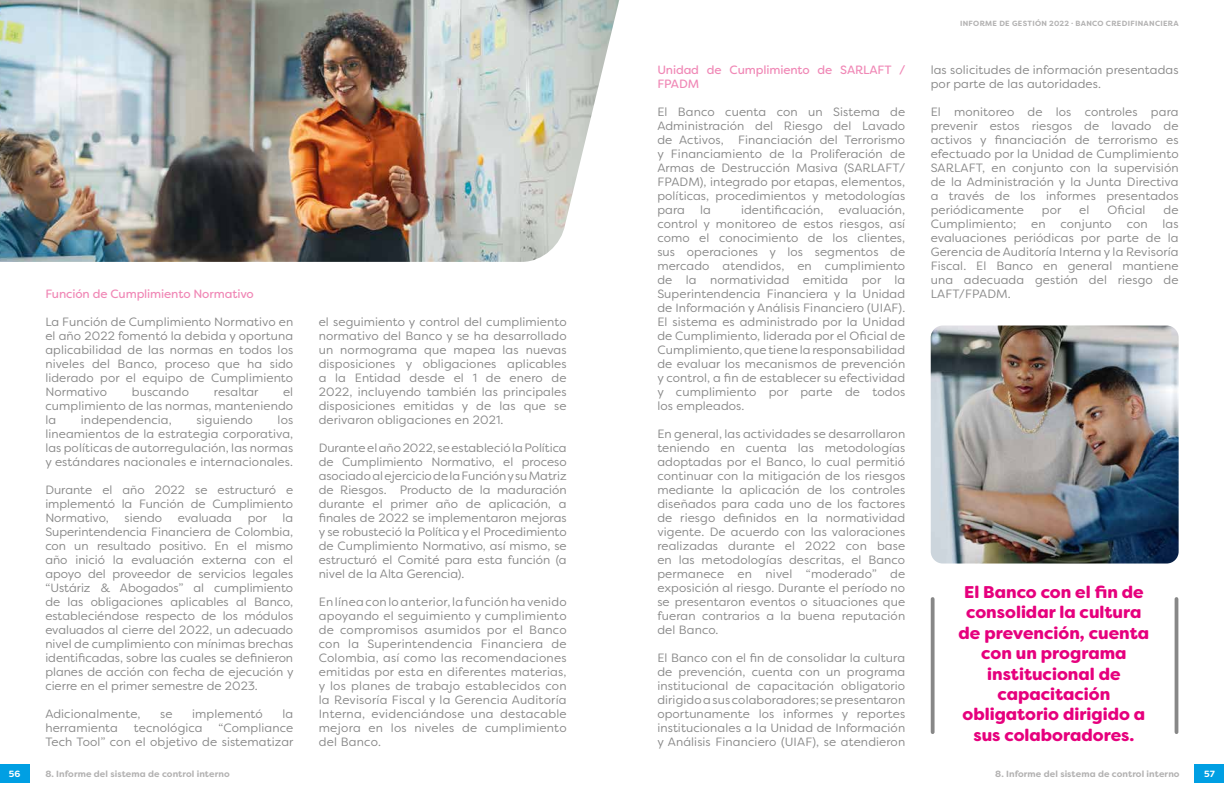
<style>
.page{position:relative;width:1224px;height:792px;background:#fff}
.page>*{position:absolute;margin:0;border:0;box-sizing:border-box;transform-origin:0 0}
.t1{font:900 17px/20.4px "Filson Soft";color:#e6007d;text-align:center}
.t2{font:12px/14px "Filson Soft";letter-spacing:.01em;color:#878787;text-align:justify}
.t3{font:12px/14px "Filson Soft";letter-spacing:-.01em;color:#f088b6}
.t4{font:700 9px "Filson Soft";letter-spacing:.01em;color:#b3b2b2}
.t5{font:700 9px "Filson Soft";color:#fff}
.t6{font:700 7.5px "Filson Soft";letter-spacing:.04em;color:#b3b2b2}
</style>
<div class="page">
<div style="left:1195px;top:764px;width:29px;height:19px;background:#009fe3"></div>
<div style="left:0;top:764px;width:29px;height:19px;background:#009fe3"></div>
<img style="left:0;top:0;width:619px;height:262px">
<img style="left:931px;top:326px;width:248px;height:238px">
<hr style="left:1175px;top:599px;width:3px;height:133px;background:#878787">
<svg style="left:931px;top:599px;width:4px;height:133px"></svg>
<p class="t3" style="left:45px;top:286px;width:210px">Función de Cumplimiento Normativo</p>
<p class="t2" style="left:45px;top:314px;width:249px">La Función de Cumplimiento Normativo en el año 2022 fomentó la debida y oportuna aplicabilidad de las normas en todos los niveles del Banco, proceso que ha sido liderado por el equipo de Cumplimiento Normativo</p>
<p class="t2" style="left:45px;top:384px;width:249px;text-indent:238px">el cumplimiento de las normas, manteniendo la</p>
<p class="t2" style="left:132px;top:384px;width:59px">buscando</p>
<p class="t2" style="left:214px;top:384px;width:46px">resaltar</p>
<p class="t2" style="left:45px;top:412px;width:249px;text-indent:232px">los lineamientos de la estrategia corporativa, las políticas de autorregulación, las normas y estándares nacionales e internacionales.</p>
<p class="t2" style="left:45px;top:482px;width:249px">Durante el año 2022 se estructuró e implementó la Función de Cumplimiento Normativo,</p>
<p class="t2" style="left:81px;top:412px;width:92px">independencia,</p>
<p class="t2" style="left:197px;top:412px;width:58px">siguiendo</p>
<p class="t2" style="left:45px;top:510px;width:250px;text-indent:237px">la Superintendencia Financiera de Colombia, con un resultado positivo. En el mismo año inició la evaluación externa con el apoyo del proveedor de servicios legales “Ustáriz &amp; Abogados” al cumplimiento de las obligaciones aplicables al Banco, estableciéndose respecto de los módulos evaluados al cierre del 2022, un adecuado nivel de cumplimiento con mínimas brechas identificadas, sobre las cuales se definieron planes de acción con fecha de ejecución y cierre en el primer semestre de 2023.</p>
<p class="t2" style="left:45px;top:706px;width:97px">Adicionalmente,</p>
<p class="t2" style="left:160px;top:706px;width:14px">se</p>
<p class="t2" style="left:192px;top:706px;width:72px">implementó</p>
<p class="t2" style="left:282px;top:706px;width:12px">la</p>
<p class="t2" style="left:45px;top:720px;width:74px">herramienta</p>
<p class="t2" style="left:134px;top:720px;width:70px">tecnológica</p>
<p class="t2" style="left:125px;top:510px;width:39px">siendo</p>
<p class="t2" style="left:178px;top:510px;width:56px">evaluada</p>
<p class="t2" style="left:248px;top:510px;width:21px">por</p>
<p class="t2" style="left:45px;top:720px;width:250px;text-align:right">“Compliance<br>Tech Tool” con el objetivo de sistematizar</p>
<p class="t2" style="left:319px;top:314px;width:249px">el seguimiento y control del cumplimiento normativo del Banco y se ha desarrollado un normograma que mapea las nuevas disposiciones y obligaciones aplicables a la Entidad desde el 1 de enero de 2022, incluyendo también las principales disposiciones emitidas y de las que se derivaron obligaciones en 2021.</p>
<p class="t2" style="left:319px;top:440px;width:249px">Durante el año 2022, se estableció la Política de Cumplimiento Normativo, el proceso asociado al ejercicio de la Función y su Matriz de Riesgos. Producto de la maduración durante el primer año de aplicación, a finales de 2022 se implementaron mejoras y se robusteció la Política y el Procedimiento de Cumplimiento Normativo, así mismo, se estructuró el Comité para esta función (a nivel de la Alta Gerencia).</p>
<p class="t2" style="left:319px;top:594px;width:249px">En línea con lo anterior, la función ha venido apoyando el seguimiento y cumplimiento de compromisos asumidos por el Banco con la Superintendencia Financiera de Colombia, así como las recomendaciones emitidas por esta en diferentes materias, y los planes de trabajo establecidos con la Revisoría Fiscal y la Gerencia Auditoría Interna, evidenciándose una destacable mejora en los niveles de cumplimiento del Banco.</p>
<p class="t3" style="left:657px;top:62px;width:250px">Unidad de Cumplimiento de SARLAFT /<br>FPADM</p>
<p class="t2" style="left:657px;top:104px;width:249px">El Banco cuenta con un Sistema de Administración del Riesgo del Lavado de Activos, Financiación del Terrorismo y Financiamiento de la Proliferación de Armas de Destrucción Masiva (SARLAFT/ FPADM), integrado por etapas, elementos, políticas, procedimientos y metodologías para</p>
<p class="t2" style="left:700px;top:202px;width:12px">la</p>
<p class="t2" style="left:741px;top:202px;width:84px">identificación,</p>
<p class="t2" style="left:657px;top:202px;width:249px;text-indent:181px">evaluación, control y monitoreo de estos riesgos, así como el conocimiento de los clientes, sus operaciones y los segmentos de mercado atendidos, en cumplimiento de la normatividad emitida por la Superintendencia Financiera y la Unidad de Información y Análisis Financiero (UIAF).<br>El sistema es administrado por la Unidad de Cumplimiento, liderada por el Oficial de Cumplimiento, que tiene la responsabilidad de evaluar los mecanismos de prevención y control, a fin de establecer su efectividad y cumplimiento por parte de todos los empleados.</p>
<p class="t2" style="left:657px;top:426px;width:249px">En general, las actividades se desarrollaron teniendo en cuenta las metodologías adoptadas por el Banco, lo cual permitió continuar con la mitigación de los riesgos mediante la aplicación de los controles diseñados para cada uno de los factores de riesgo definidos en la normatividad vigente. De acuerdo con las valoraciones realizadas durante el 2022 con base en las metodologías descritas, el Banco permanece en nivel “moderado” de exposición al riesgo. Durante el período no se presentaron eventos o situaciones que fueran contrarios a la buena reputación del Banco.</p>
<p class="t2" style="left:657px;top:650px;width:249px">El Banco con el fin de consolidar la cultura de prevención, cuenta con un programa institucional de capacitación obligatorio dirigido a sus colaboradores; se presentaron oportunamente los informes y reportes institucionales a la Unidad de Información y Análisis Financiero (UIAF), se atendieron</p>
<p class="t6" style="left:960px;top:19px;width:220px">INFORME DE GESTIÓN 2022 · BANCO CREDIFINANCIERA</p>
<p class="t2" style="left:931px;top:62px;width:249px">las solicitudes de información presentadas por parte de las autoridades.</p>
<p class="t2" style="left:931px;top:104px;width:249px">El monitoreo de los controles para prevenir estos riesgos de lavado de activos y financiación de terrorismo es efectuado por la Unidad de Cumplimiento SARLAFT, en conjunto con la supervisión de la Administración y la Junta Directiva a través de los informes presentados periódicamente</p>
<p class="t2" style="left:1042px;top:202px;width:21px">por</p>
<p class="t2" style="left:1079px;top:202px;width:12px">el</p>
<p class="t2" style="left:1108px;top:202px;width:39px">Oficial</p>
<p class="t2" style="left:931px;top:202px;width:249px;text-indent:233px">de Cumplimiento; en conjunto con las evaluaciones periódicas por parte de la Gerencia de Auditoría Interna y la Revisoría Fiscal. El Banco en general mantiene una adecuada gestión del riesgo de LAFT/FPADM.</p>
<h1 class="t1" style="left:959px;top:582px;width:192px">El Banco con el fin de consolidar la cultura de prevención, cuenta con un programa institucional de capacitación obligatorio dirigido a sus colaboradores.</h1>
<p class="t5" style="left:9px;top:768px;width:13px">56</p>
<p class="t4" style="left:45px;top:768px;width:186px">8. Informe del sistema de control interno</p>
<p class="t4" style="left:995px;top:768px;width:186px">8. Informe del sistema de control interno</p>
<p class="t5" style="left:1204px;top:768px;width:12px">57</p>
</div>
